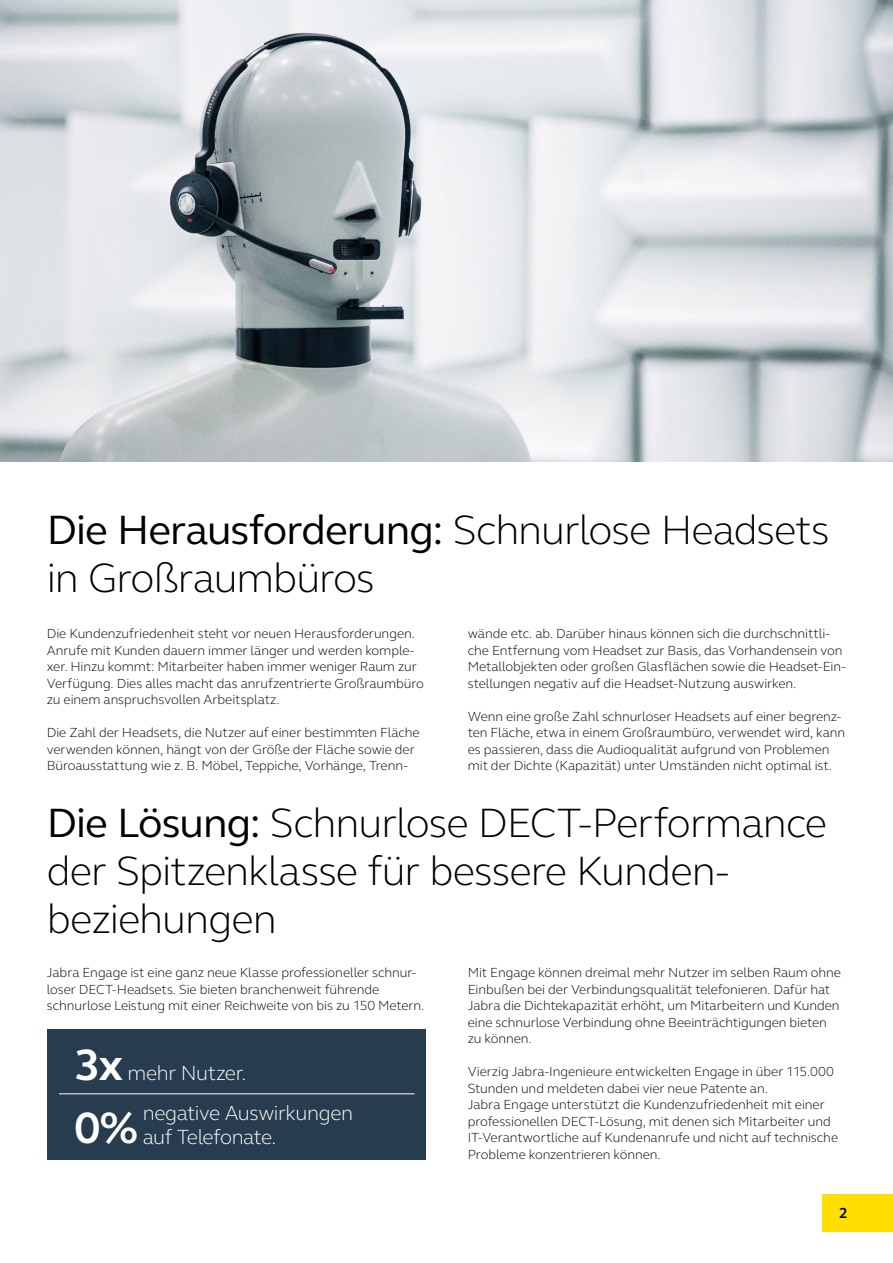
<style>
.page{position:relative;width:893px;height:1263px;background:#fff}
.page>*{position:absolute;margin:0;border:0;box-sizing:border-box;transform-origin:0 0}
.t1{font:700 45px "GN Elliot";color:#fff}
.t2{font:300 42px/48px "GN Elliot";letter-spacing:-.025em;color:#000}
.t3{font:300 21px "GN Elliot";letter-spacing:-.02em;color:#fff}
.t4{font:700 15px "GN Elliot";color:#000}
.t5{font:300 13.5px/16.5px "GN Elliot";letter-spacing:-.005em;color:#000}
.s1{font-weight:400}
.s2{font-weight:700;font-size:45px}
</style>
<div class="page">
<div style="left:822px;top:1194px;width:71px;height:37px;background:#ffdf00"></div>
<img style="left:0;top:0;width:893px;height:461px">
<div style="left:47px;top:1029px;width:378px;height:131px;background:#273c4e"></div>
<hr style="left:59px;top:1093px;width:355px;height:1px;background:#fff">
<p class="t2" style="left:47px;top:504px;width:784px"><span class="s1">Die Herausforderung:</span> Schnurlose Headsets in Großraumbüros</p>
<p class="t5" style="left:47px;top:625px;width:379px">Die Kundenzufriedenheit steht vor neuen Herausforderungen.<br>Anrufe mit Kunden dauern immer länger und werden komple&shy;xer. Hinzu kommt: Mitarbeiter haben immer weniger Raum zur Verfügung. Dies alles macht das anrufzentrierte Großraumbüro zu einem anspruchsvollen Arbeitsplatz.</p>
<p class="t5" style="left:47px;top:724px;width:374px">Die Zahl der Headsets, die Nutzer auf einer bestimmten Fläche verwenden können, hängt von der Größe der Fläche sowie der<br>Büroausstattung wie z. B. Möbel, Teppiche, Vorhänge, Trenn-</p>
<p class="t5" style="left:468px;top:625px;width:379px">wände etc. ab. Darüber hinaus können sich die durchschnittli&shy;che Entfernung vom Headset zur Basis, das Vorhandensein von Metallobjekten oder großen Glasflächen sowie die Headset-Ein&shy;stellungen negativ auf die Headset-Nutzung auswirken.</p>
<p class="t5" style="left:468px;top:708px;width:379px">Wenn eine große Zahl schnurloser Headsets auf einer begrenz&shy;ten Fläche, etwa in einem Großraumbüro, verwendet wird, kann es passieren, dass die Audioqualität aufgrund von Problemen mit der Dichte (Kapazität) unter Umständen nicht optimal ist.</p>
<p class="t2" style="left:47px;top:798px;width:782px"><span class="s1">Die Lösung:</span> Schnurlose DECT-Performance der Spitzenklasse für bessere Kunden&shy;beziehungen</p>
<p class="t5" style="left:47px;top:964px;width:379px">Jabra Engage ist eine ganz neue Klasse professioneller schnur&shy;loser DECT-Headsets. Sie bieten branchenweit führende schnurlose Leistung mit einer Reichweite von bis zu 150 Metern.</p>
<p class="t5" style="left:468px;top:964px;width:375px">Mit Engage können dreimal mehr Nutzer im selben Raum ohne Einbußen bei der Verbindungsqualität telefonieren. Dafür hat Jabra die Dichtekapazität erhöht, um Mitarbeitern und Kunden eine schnurlose Verbindung ohne Beeinträchtigungen bieten zu können.</p>
<p class="t5" style="left:468px;top:1063px;width:368px">Vierzig Jabra-Ingenieure entwickelten Engage in über 115.000<br>Stunden und meldeten dabei vier neue Patente an.</p>
<p class="t5" style="left:468px;top:1096px;width:372px">Jabra Engage unterstützt die Kundenzufriedenheit mit einer professionellen DECT-Lösung, mit denen sich Mitarbeiter und IT-Verantwortliche auf Kundenanrufe und nicht auf technische Probleme konzentrieren können.</p>
<p class="t3" style="left:74px;top:1059px;width:173px"><span class="s2">3x</span> mehr Nutzer.</p>
<p class="t1" style="left:74px;top:1097px;width:66px">0%</p>
<p class="t3" style="left:143px;top:1099px;width:212px">negative Auswirkungen</p>
<p class="t3" style="left:143px;top:1123px;width:135px">auf Telefonate.</p>
<p class="t4" style="left:839px;top:1203px;width:10px">2</p>
</div>
